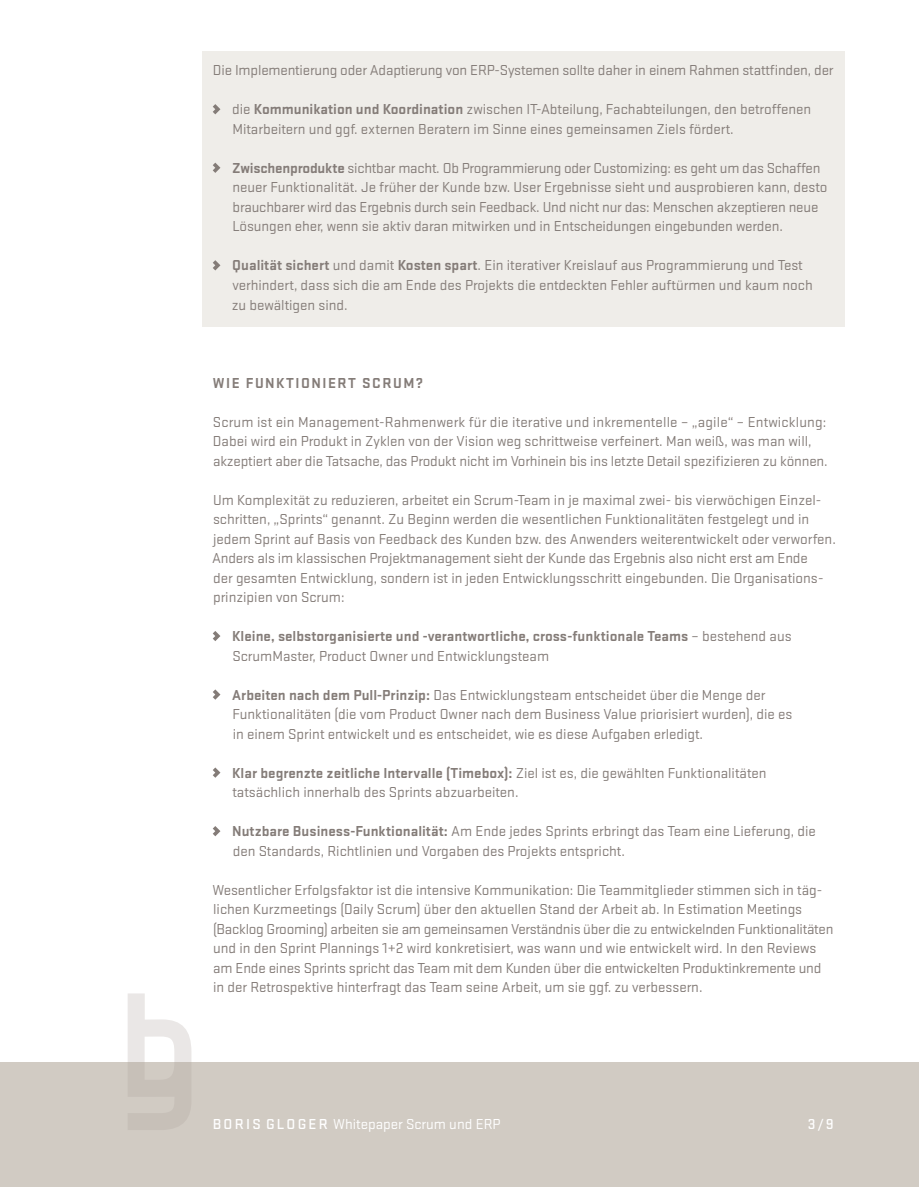
<style>
.page{position:relative;width:919px;height:1187px;background:#fff}
.page>*{position:absolute;margin:0;border:0;box-sizing:border-box;transform-origin:0 0}
.t1{font:15px/19.5px "Stratum 2";color:#847c78}
.t2{font:700 15px/19.5px "Stratum 2";color:#847c78}
.t3{font:15px "Stratum 2";color:#fff}
.t4{font:700 15px "Stratum 2";letter-spacing:.1em;color:#847c78}
.t5{font:500 15px "Stratum 2";color:#fff}
.s1{font-weight:700}
.s2{font-weight:400}
.s3{font-weight:500}
</style>
<div class="page">
<div style="left:0;top:1062px;width:918px;height:124px;background:#d1cbc3"></div>
<div style="left:202px;top:51px;width:642px;height:275px;background:#efede9"></div>
<svg style="left:213px;top:104px;width:7px;height:10px"></svg>
<svg style="left:213px;top:163px;width:7px;height:10px"></svg>
<svg style="left:213px;top:260px;width:7px;height:10px"></svg>
<svg style="left:213px;top:631px;width:7px;height:10px"></svg>
<svg style="left:213px;top:689px;width:7px;height:10px"></svg>
<svg style="left:213px;top:767px;width:7px;height:10px"></svg>
<svg style="left:213px;top:826px;width:7px;height:10px"></svg>
<svg style="left:128px;top:993px;width:63px;height:136px"></svg>
<p class="t1" style="left:213px;top:60px;width:622px">Die Implementierung oder Adaptierung von ERP-Systemen sollte daher in einem Rahmen stattfinden, der</p>
<p class="t1" style="left:232px;top:99px;width:580px">die <span class="s1">Kommunikation und Koordination</span> zwischen IT-Abteilung, Fachabteilungen, den betroffenen<br>Mitarbeitern und ggf. externen Beratern im Sinne eines gemeinsamen Ziels fördert.</p>
<p class="t1" style="left:232px;top:157px;width:596px"><span class="s1">Zwischenprodukte</span> sichtbar macht. Ob Programmierung oder Customizing: es geht um das Schaffen neuer Funktionalität. Je früher der Kunde bzw. User Ergebnisse sieht und ausprobieren kann, desto brauchbarer wird das Ergebnis durch sein Feedback. Und nicht nur das: Menschen akzeptieren neue Lösungen eher, wenn sie aktiv daran mitwirken und in Entscheidungen eingebunden werden.</p>
<p class="t1" style="left:232px;top:255px;width:582px"><span class="s1">Qualität sichert</span> und damit <span class="s1">Kosten spart</span>. Ein iterativer Kreislauf aus Programmierung und Test verhindert, dass sich die am Ende des Projekts die entdeckten Fehler auftürmen und kaum noch zu bewältigen sind.</p>
<p class="t4" style="left:213px;top:372px;width:212px">WIE FUNKTIONIERT SCRUM?</p>
<p class="t1" style="left:213px;top:411px;width:616px">Scrum ist ein Management-Rahmenwerk für die iterative und inkrementelle – „agile“ – Entwicklung:<br>Dabei wird ein Produkt in Zyklen von der Vision weg schrittweise verfeinert. Man weiß, was man will, akzeptiert aber die Tatsache, das Produkt nicht im Vorhinein bis ins letzte Detail spezifizieren zu können.</p>
<p class="t1" style="left:212px;top:489px;width:625px">Um Komplexität zu reduzieren, arbeitet ein Scrum-Team in je maximal zwei- bis vierwöchigen Einzel&shy;schritten, „Sprints“ genannt. Zu Beginn werden die wesentlichen Funktionalitäten festgelegt und in jedem Sprint auf Basis von Feedback des Kunden bzw. des Anwenders weiterentwickelt oder verworfen.<br>Anders als im klassischen Projektmanagement sieht der Kunde das Ergebnis also nicht erst am Ende<br>der gesamten Entwicklung, sondern ist in jeden Entwicklungsschritt eingebunden. Die Organisations&shy;prinzipien von Scrum:</p>
<p class="t2" style="left:232px;top:625px;width:561px">Kleine, selbstorganisierte und -verantwortliche, cross-funktionale Teams <span class="s2">– bestehend aus<br>ScrumMaster, Product Owner und Entwicklungsteam</span></p>
<p class="t1" style="left:232px;top:684px;width:561px"><span class="s1">Arbeiten nach dem Pull-Prinzip:</span> Das Entwicklungsteam entscheidet über die Menge der<br>Funktionalitäten (die vom Product Owner nach dem Business Value priorisiert wurden), die es in einem Sprint entwickelt und es entscheidet, wie es diese Aufgaben erledigt.</p>
<p class="t1" style="left:232px;top:762px;width:536px"><span class="s1">Klar begrenzte zeitliche Intervalle (Timebox):</span> Ziel ist es, die gewählten Funktionalitäten tatsächlich innerhalb des Sprints abzuarbeiten.</p>
<p class="t1" style="left:232px;top:820px;width:585px"><span class="s1">Nutzbare Business-Funktionalität:</span> Am Ende jedes Sprints erbringt das Team eine Lieferung, die den Standards, Richtlinien und Vorgaben des Projekts entspricht.</p>
<p class="t1" style="left:212px;top:879px;width:622px">Wesentlicher Erfolgsfaktor ist die intensive Kommunikation: Die Teammitglieder stimmen sich in täg&shy;lichen Kurzmeetings (Daily Scrum) über den aktuellen Stand der Arbeit ab. In Estimation Meetings (Backlog Grooming) arbeiten sie am gemeinsamen Verständnis über die zu entwickelnden Funktionalitäten und in den Sprint Plannings 1+2 wird konkretisiert, was wann und wie entwickelt wird. In den Reviews am Ende eines Sprints spricht das Team mit dem Kunden über die entwickelten Produktinkremente und in der Retrospektive hinterfragt das Team seine Arbeit, um sie ggf. zu verbessern.</p>
<p class="t3" style="left:213px;top:1114px;width:289px"><span class="s3">BORIS GLOGER</span> Whitepaper Scrum und ERP</p>
<p class="t5" style="left:807px;top:1114px;width:28px">3/9</p>
</div>
